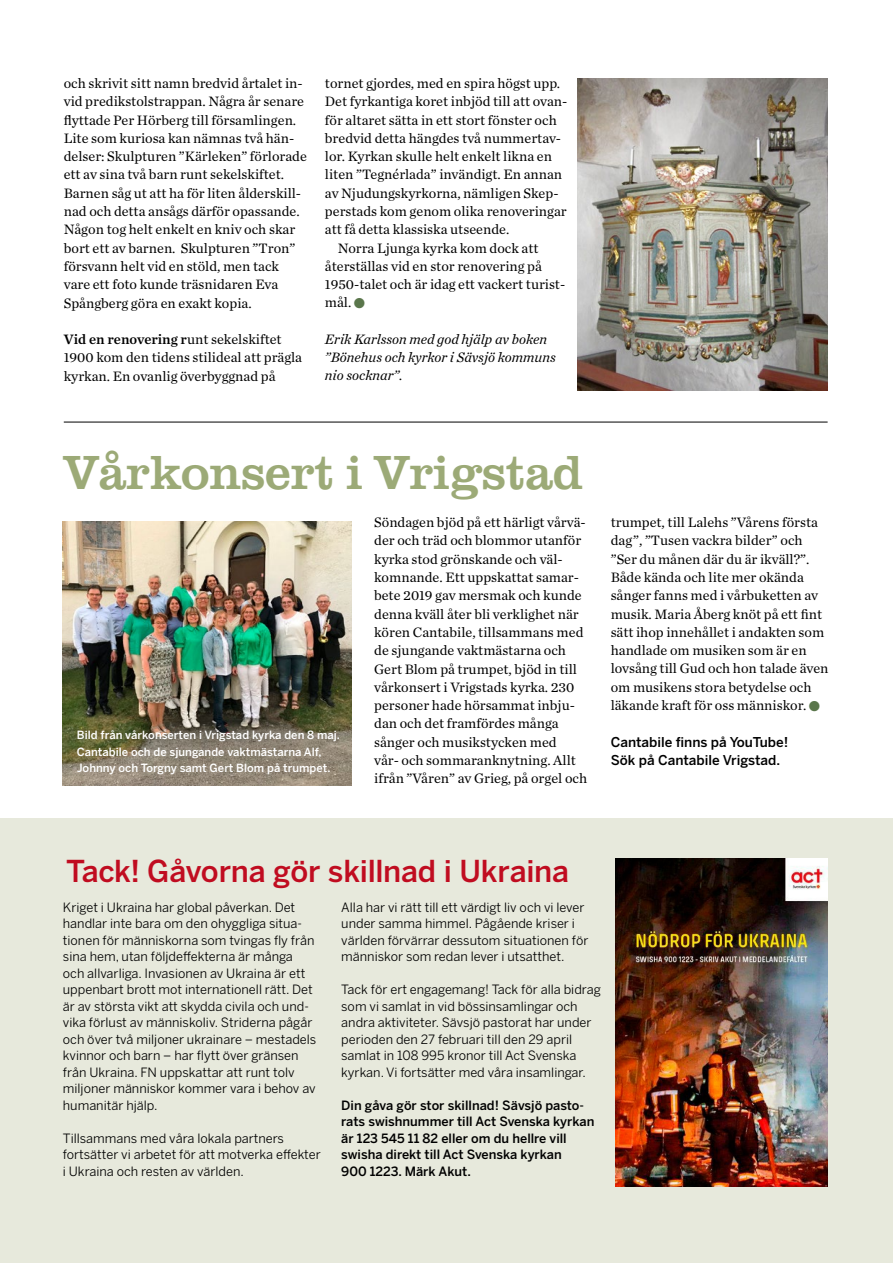
<style>
.page{position:relative;width:893px;height:1263px;background:#fff}
.page>*{position:absolute;margin:0;border:0;box-sizing:border-box;transform-origin:0 0}
.t1{font:49.5px "Clarendon URW";letter-spacing:-.01em;color:#9caa77}
.t2{font:500 30px "Benton Sans";letter-spacing:-.01em;color:#c00c20}
.t3{font:14.25px/18.3px "Chronicle Text G1";color:#000}
.t4{font:italic 14.25px/18px "Chronicle Text G1";color:#000}
.t5{font:14.25px "Chronicle Text G1 Semi";color:#000}
.t6{font:500 13.5px/18.3px "Benton Sans";color:#000}
.t7{font:12.75px/16.5px "Benton Sans";color:#000}
.t8{font:500 12.75px/16.5px "Benton Sans";color:#000}
.t9{font:500 11.25px/16.5px "Benton Sans";color:#fff}
.s1{font-family:"Chronicle Text G1"}
.s2{color:#5a764b}
</style>
<div class="page">
<div style="left:0;top:819px;width:893px;height:444px;background:#e7e9dc"></div>
<img style="left:615px;top:858px;width:213px;height:328px">
<img style="left:63px;top:521px;width:288px;height:265px">
<hr style="left:64px;top:422px;width:764px;height:1px;background:#000">
<img style="left:577px;top:79px;width:251px;height:312px">
<p class="t3" style="left:64px;top:73px;width:245px">och skrivit sitt namn bredvid årtalet in&shy;vid predikstolstrappan. Några år senare flyttade Per Hörberg till församlingen.<br>Lite som kuriosa kan nämnas två hän&shy;delser: Skulpturen ”Kärleken” förlorade ett av sina två barn runt sekelskiftet.<br>Barnen såg ut att ha för liten ålderskill&shy;nad och detta ansågs därför opassande.<br>Någon tog helt enkelt en kniv och skar bort ett av barnen. Skulpturen ”Tron” försvann helt vid en stöld, men tack vare ett foto kunde träsnidaren Eva Spångberg göra en exakt kopia.</p>
<p class="t5" style="left:64px;top:328px;width:219px">Vid en renovering r<span class="s1">unt sekelskiftet</span></p>
<p class="t3" style="left:64px;top:348px;width:240px">1900 kom den tidens stilideal att prägla kyrkan. En ovanlig överbyggnad på</p>
<p class="t3" style="left:325px;top:73px;width:237px">tornet gjordes, med en spira högst upp.</p>
<p class="t3" style="left:325px;top:92px;width:244px">Det fyrkantiga koret inbjöd till att ovan-</p>
<p class="t3" style="left:325px;top:110px;width:233px">för altaret sätta in ett stort fönster och</p>
<p class="t3" style="left:325px;top:128px;width:238px">bredvid detta hängdes två nummertav-</p>
<p class="t3" style="left:325px;top:146px;width:229px">lor. Kyrkan skulle helt enkelt likna en</p>
<p class="t3" style="left:325px;top:165px;width:239px">liten ”Tegnérlada” invändigt. En annan</p>
<p class="t3" style="left:325px;top:183px;width:235px">av Njudungskyrkorna, nämligen Skep-</p>
<p class="t3" style="left:325px;top:201px;width:243px">perstads kom genom olika renoveringar</p>
<p class="t3" style="left:325px;top:220px;width:186px">att få detta klassiska utseende.</p>
<p class="t3" style="left:338px;top:238px;width:202px">Norra Ljunga kyrka kom dock att</p>
<p class="t3" style="left:325px;top:256px;width:219px">återställas vid en stor renovering på</p>
<p class="t3" style="left:325px;top:274px;width:242px">1950-talet och är idag ett vackert turist-</p>
<p class="t3" style="left:325px;top:293px;width:42px">mål. <span class="s2">●</span></p>
<p class="t4" style="left:325px;top:329px;width:232px">Erik Karlsson med god hjälp av boken ”Bönehus och kyrkor i Sävsjö kommuns nio socknar”.</p>
<h1 class="t1" style="left:64px;top:436px;width:521px">Vårkonsert i Vrigstad</h1>
<p class="t3" style="left:374px;top:512px;width:214px">Söndagen bjöd på ett härligt vårvä&shy;der och träd och blommor utanför kyrka stod grönskande och väl&shy;komnande. Ett uppskattat samar&shy;bete 2019 gav mersmak och kunde denna kväll åter bli verklighet när kören Cantabile, tillsammans med de sjungande vaktmästarna och<br>Gert Blom på trumpet, bjöd in till vårkonsert i Vrigstads kyrka. 230 personer hade hörsammat inbju&shy;dan och det framfördes många sånger och musikstycken med<br>vår- och sommaranknytning. Allt ifrån ”Våren” av Grieg, på orgel och</p>
<p class="t3" style="left:611px;top:512px;width:219px">trumpet, till Lalehs ”Vårens första dag”, ”Tusen vackra bilder” och ”Ser du månen där du är ikväll?”.<br>Både kända och lite mer okända sånger fanns med i vårbuketten av musik. Maria Åberg knöt på ett fint sätt ihop innehållet i andakten som handlade om musiken som är en lovsång till Gud och hon talade även om musikens stora betydelse och läkande kraft för oss människor. <span class="s2">●</span></p>
<p class="t9" style="left:77px;top:727px;width:265px">Bild från vårkonserten i Vrigstad kyrka den 8 maj.<br>Cantabile och de sjungande vaktmästarna Alf,<br>Johnny och Torgny samt Gert Blom på trumpet.</p>
<p class="t6" style="left:611px;top:732px;width:179px">Cantabile finns på YouTube!<br>Sök på Cantabile Vrigstad.</p>
<h2 class="t2" style="left:66px;top:853px;width:504px">Tack! Gåvorna gör skillnad i Ukraina</h2>
<p class="t7" style="left:63px;top:898px;width:255px">Kriget i Ukraina har global påverkan. Det handlar inte bara om den ohyggliga situa&shy;tionen för människorna som tvingas fly från sina hem, utan följdeffekterna är många och allvarliga. Invasionen av Ukraina är ett uppenbart brott mot internationell rätt. Det är av största vikt att skydda civila och und&shy;vika förlust av människoliv. Striderna pågår och över två miljoner ukrainare – mestadels kvinnor och barn – har flytt över gränsen från Ukraina. FN uppskattar att runt tolv miljoner människor kommer vara i behov av humanitär hjälp.</p>
<p class="t7" style="left:63px;top:1129px;width:259px">Tillsammans med våra lokala partners fortsätter vi arbetet för att motverka effekter i Ukraina och resten av världen.</p>
<p class="t7" style="left:341px;top:898px;width:249px">Alla har vi rätt till ett värdigt liv och vi lever under samma himmel. Pågående kriser i världen förvärrar dessutom situationen för människor som redan lever i utsatthet.</p>
<p class="t7" style="left:341px;top:981px;width:261px">Tack för ert engagemang! Tack för alla bidrag som vi samlat in vid bössinsamlingar och andra aktiviteter. Sävsjö pastorat har under perioden den 27 februari till den 29 april samlat in 108 995 kronor till Act Svenska kyrkan. Vi fortsätter med våra insamlingar.</p>
<p class="t8" style="left:341px;top:1096px;width:255px">Din gåva gör stor skillnad! Sävsjö pasto&shy;rats swishnummer till Act Svenska kyrkan är 123 545 11 82 eller om du hellre vill swisha direkt till Act Svenska kyrkan<br>900 1223. Märk Akut.</p>
</div>
